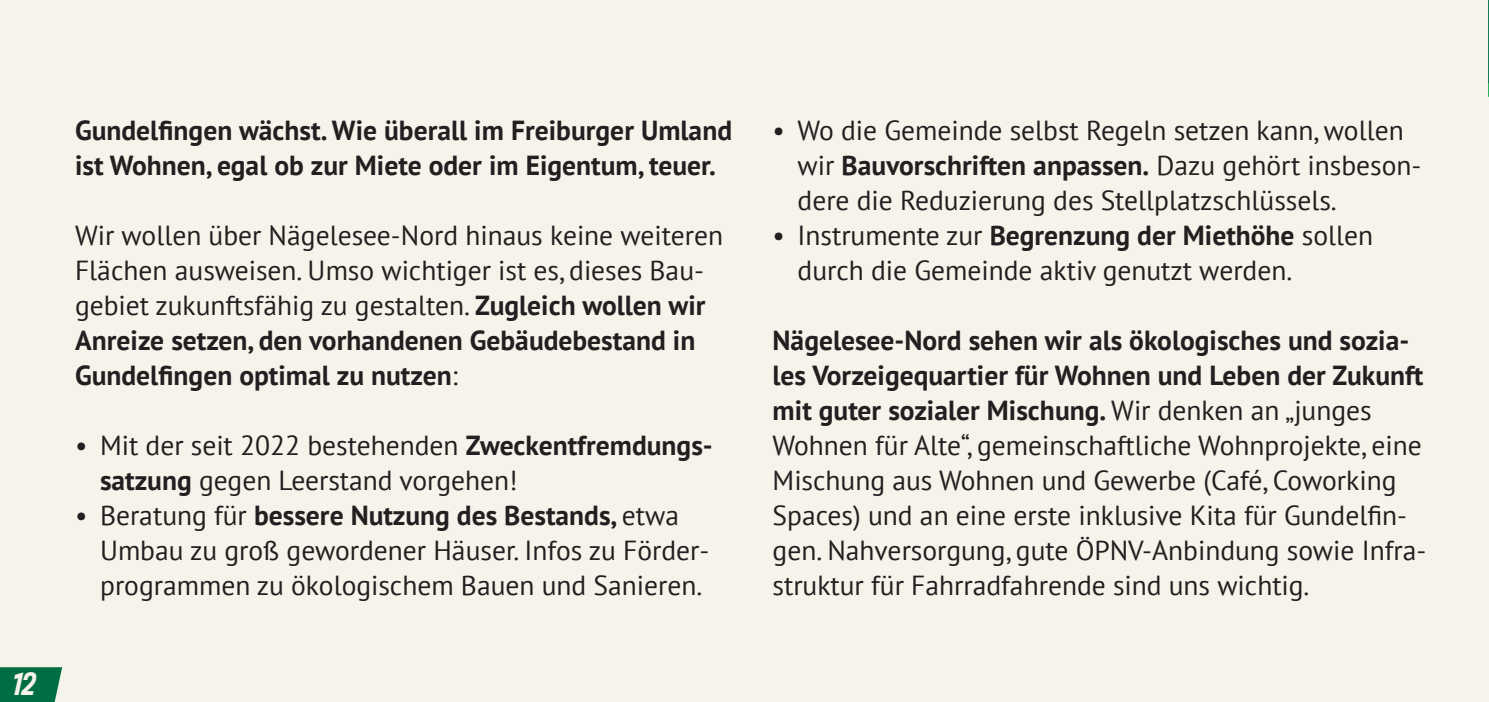
<style>
.page{position:relative;width:1489px;height:702px;background:#fff}
.page>*{position:absolute;margin:0;border:0;box-sizing:border-box;transform-origin:0 0}
.t1{font:italic 900 condensed 30px "Gruene Type";color:#f6f3eb}
.t2{font:27.5px/35px "PT Sans";color:#231f20}
.t3{font:700 27.5px/35px "PT Sans";color:#231f20}
.s1{font-weight:700}
</style>
<div class="page">
<div style="left:0;top:0;width:1488px;height:702px;background:#f6f3eb"></div>
<svg style="left:0;top:667px;width:62px;height:35px;background:#0f764e"></svg>
<p class="t1" style="left:14px;top:664px;width:25px">12</p>
<p class="t3" style="left:75px;top:114px;width:658px">Gundelfingen wächst. Wie überall im Freiburger Umland ist Wohnen, egal ob zur Miete oder im Eigentum, teuer.</p>
<p class="t2" style="left:75px;top:219px;width:649px">Wir wollen über Nägelesee-Nord hinaus keine weiteren Flächen ausweisen. Umso wichtiger ist es, dieses Bau&shy;gebiet zukunftsfähig zu gestalten. <span class="s1">Zugleich wollen wir Anreize setzen, den vorhandenen Gebäudebestand in Gundelfingen optimal zu nutzen</span>:</p>
<p class="t2" style="left:100px;top:429px;width:614px;text-indent:-25px">• Mit der seit 2022 bestehenden <span class="s1">Zweckentfremdungs&shy;satzung</span> gegen Leerstand vorgehen!</p>
<p class="t2" style="left:100px;top:499px;width:610px;text-indent:-25px">• Beratung für <span class="s1">bessere Nutzung des Bestands,</span> etwa<br>Umbau zu groß gewordener Häuser. Infos zu Förder&shy;programmen zu ökologischem Bauen und Sanieren.</p>
<p class="t2" style="left:797px;top:114px;width:625px;text-indent:-25px">• Wo die Gemeinde selbst Regeln setzen kann, wollen wir <span class="s1">Bauvorschriften anpassen.</span> Dazu gehört insbeson&shy;dere die Reduzierung des Stellplatzschlüssels.</p>
<p class="t2" style="left:797px;top:219px;width:577px;text-indent:-25px">• Instrumente zur <span class="s1">Begrenzung der Miethöhe</span> sollen durch die Gemeinde aktiv genutzt werden.</p>
<p class="t2" style="left:772px;top:324px;width:655px"><span class="s1">Nägelesee-Nord sehen wir als ökologisches und sozia&shy;les Vorzeigequartier für Wohnen und Leben der Zukunft mit guter sozialer Mischung.</span> Wir denken an „junges Wohnen für Alte“, gemeinschaftliche Wohnprojekte, eine Mischung aus Wohnen und Gewerbe (Café, Coworking Spaces) und an eine erste inklusive Kita für Gundelfin&shy;gen. Nahversorgung, gute ÖPNV-Anbindung sowie Infra&shy;struktur für Fahrradfahrende sind uns wichtig.</p>
</div>
